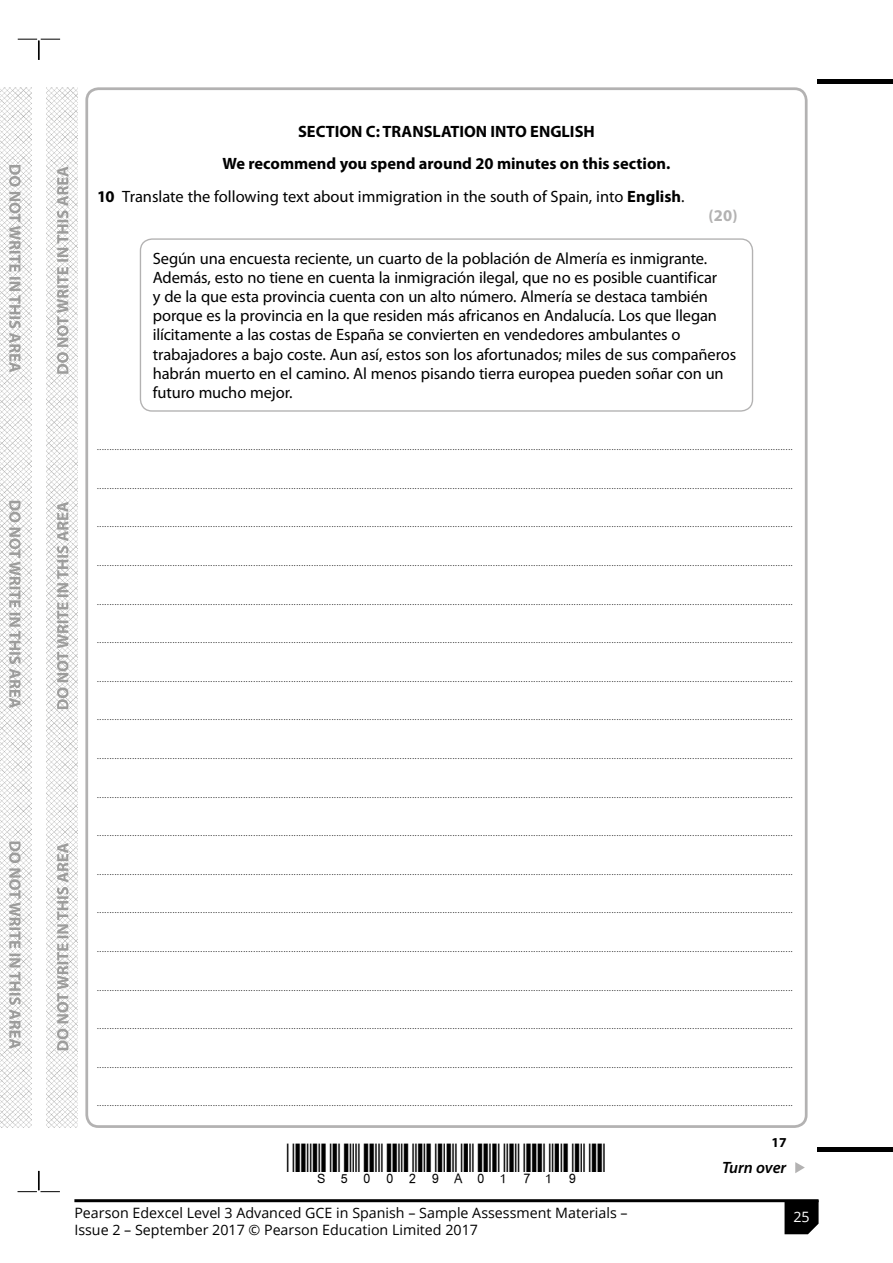
<style>
.page{position:relative;width:893px;height:1263px;background:#fff}
.page>*{position:absolute;margin:0;border:0;box-sizing:border-box;transform-origin:0 0}
.t1{font:16.5px/19.2px "Myriad Pro";letter-spacing:-.005em;color:#000}
.t2{font:700 16.5px "Myriad Pro";color:#000}
.t3{font:italic 600 16.5px "Myriad Pro";letter-spacing:-.005em;color:#000}
.t4{font:700 16.5px "Myriad Pro";color:#b3b2b2}
.t5{font:14.25px "Open Sans";color:#000}
.t6{font:14.25px "Open Sans";color:#fff}
.t7{font:700 13.65px "Myriad Pro";color:#000}
.t8{font:8.25px "Myriad Pro";color:#000}
.s1{font-weight:700}
</style>
<div class="page">
<img style="left:47px;top:87px;width:31px;height:1041px">
<svg style="left:795px;top:1162px;width:10px;height:11px"></svg>
<div style="left:818px;top:79px;width:75px;height:5px;background:#000"></div>
<div style="left:818px;top:1147px;width:75px;height:5px;background:#000"></div>
<svg style="left:18px;top:39px;width:42px;height:21px"></svg>
<svg style="left:18px;top:1171px;width:42px;height:21px"></svg>
<img style="left:0;top:87px;width:31px;height:1041px">
<svg style="left:9px;top:165px;width:12px;height:884px"></svg>
<svg style="left:57px;top:166px;width:11px;height:884px"></svg>
<div style="left:140px;top:238px;width:613px;height:174px;border:1px solid #b3b2b2;border-radius:12px"></div>
<svg style="left:784px;top:1202px;width:35px;height:32px"></svg>
<hr style="left:74px;top:1199px;width:745px;height:3px;background:#000">
<h1 class="t2" style="left:298px;top:122px;width:298px">SECTION C: TRANSLATION INTO ENGLISH</h1>
<h1 class="t2" style="left:223px;top:155px;width:449px">We recommend you spend around 20 minutes on this section.</h1>
<h1 class="t1" style="left:97px;top:187px;width:589px"><span class="s1">10</span> Translate the following text about immigration in the south of Spain, into <span class="s1">English</span>.</h1>
<h1 class="t4" style="left:709px;top:207px;width:31px">(20)</h1>
<p class="t1" style="left:153px;top:249px;width:585px">Según una encuesta reciente, un cuarto de la población de Almería es inmigrante.<br>Además, esto no tiene en cuenta la inmigración ilegal, que no es posible cuantificar<br>y de la que esta provincia cuenta con un alto número. Almería se destaca también porque es la provincia en la que residen más africanos en Andalucía. Los que llegan ilícitamente a las costas de España se convierten en vendedores ambulantes o trabajadores a bajo coste. Aun así, estos son los afortunados; miles de sus compañeros habrán muerto en el camino. Al menos pisando tierra europea pueden soñar con un futuro mucho mejor.</p>
<p class="t8" style="left:97px;top:443px;width:697px">....................................................................................................................................................................................................................................................................................</p>
<p class="t8" style="left:97px;top:482px;width:697px">....................................................................................................................................................................................................................................................................................</p>
<p class="t8" style="left:97px;top:520px;width:697px">....................................................................................................................................................................................................................................................................................</p>
<p class="t8" style="left:97px;top:559px;width:697px">....................................................................................................................................................................................................................................................................................</p>
<p class="t8" style="left:97px;top:597px;width:697px">....................................................................................................................................................................................................................................................................................</p>
<p class="t8" style="left:97px;top:636px;width:697px">....................................................................................................................................................................................................................................................................................</p>
<p class="t8" style="left:97px;top:674px;width:697px">....................................................................................................................................................................................................................................................................................</p>
<p class="t8" style="left:97px;top:713px;width:697px">....................................................................................................................................................................................................................................................................................</p>
<p class="t8" style="left:97px;top:752px;width:697px">....................................................................................................................................................................................................................................................................................</p>
<p class="t8" style="left:97px;top:790px;width:697px">....................................................................................................................................................................................................................................................................................</p>
<p class="t8" style="left:97px;top:829px;width:697px">....................................................................................................................................................................................................................................................................................</p>
<p class="t8" style="left:97px;top:867px;width:697px">....................................................................................................................................................................................................................................................................................</p>
<p class="t8" style="left:97px;top:906px;width:697px">....................................................................................................................................................................................................................................................................................</p>
<p class="t8" style="left:97px;top:945px;width:697px">....................................................................................................................................................................................................................................................................................</p>
<p class="t8" style="left:97px;top:983px;width:697px">....................................................................................................................................................................................................................................................................................</p>
<p class="t8" style="left:97px;top:1022px;width:697px">....................................................................................................................................................................................................................................................................................</p>
<p class="t8" style="left:97px;top:1060px;width:697px">....................................................................................................................................................................................................................................................................................</p>
<p class="t8" style="left:97px;top:1099px;width:697px">....................................................................................................................................................................................................................................................................................</p>
<h3 class="t7" style="left:771px;top:1134px;width:17px">17</h3>
<h1 class="t3" style="left:722px;top:1159px;width:66px">Turn over</h1>
<h2 class="t5" style="left:74px;top:1203px;width:555px">Pearson Edexcel Level 3 Advanced GCE in Spanish – Sample Assessment Materials –</h2>
<h2 class="t6" style="left:793px;top:1207px;width:18px">25</h2>
<h2 class="t5" style="left:74px;top:1220px;width:405px">Issue 2 – September 2017 © Pearson Education Limited 2017</h2>
</div>
